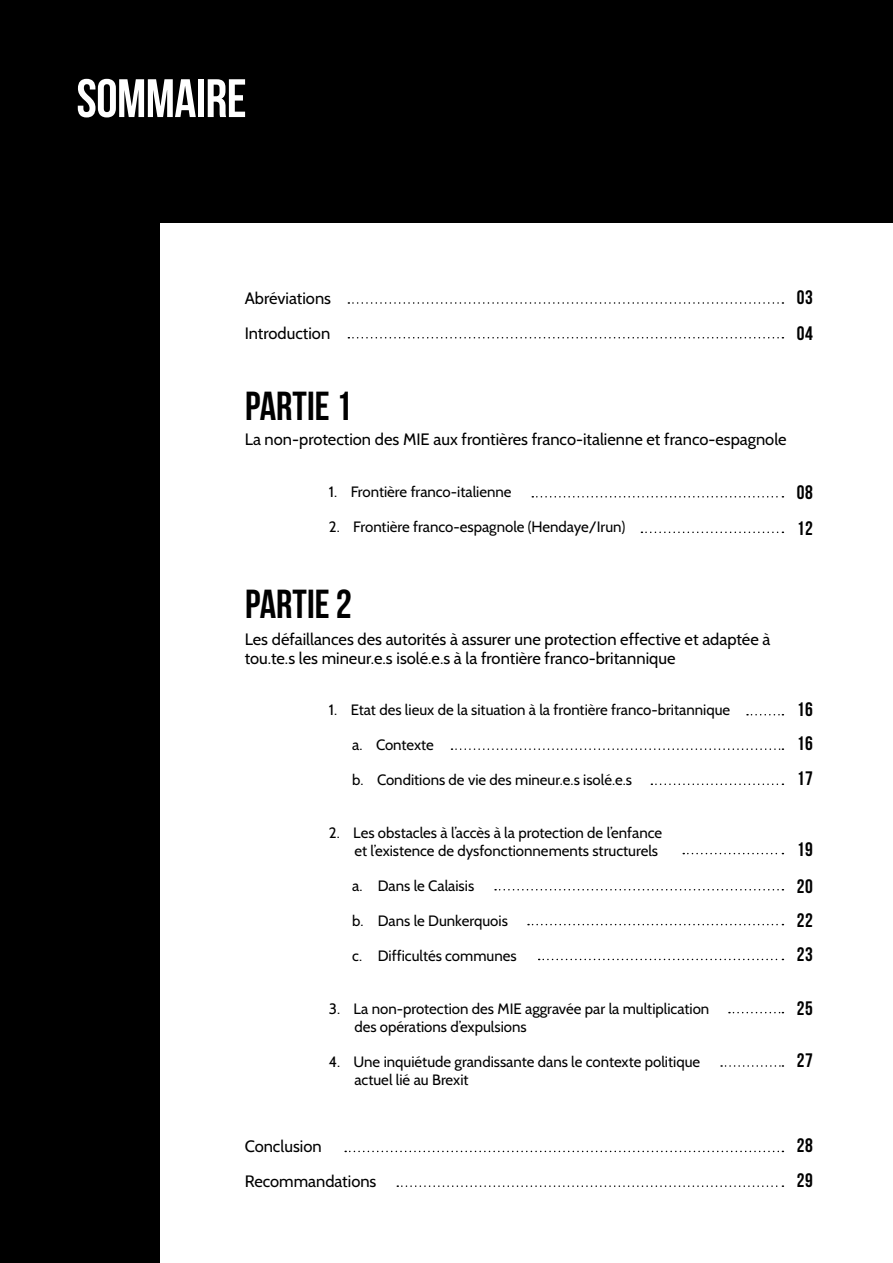
<style>
.page{position:relative;width:893px;height:1263px;background:#000}
.page>*{position:absolute;margin:0;border:0;box-sizing:border-box;transform-origin:0 0}
.t1{font:54px "Bebas Neue";letter-spacing:-.01em;color:#fff}
.t2{font:40.5px "Bebas Neue";color:#000}
.t3{font:19.5px/34.5px "Bebas Neue";letter-spacing:.03em;color:#000}
.t4{font:16.5px/35px "Cabin";color:#000}
.t5{font:15px/18px "Cabin";color:#000}
</style>
<div class="page">
<div style="left:161px;top:223px;width:732px;height:1040px;background:#fff"></div>
<svg style="left:348px;top:302px;width:435px;height:2px"></svg>
<svg style="left:345px;top:1151px;width:438px;height:1px"></svg>
<svg style="left:348px;top:337px;width:435px;height:1px"></svg>
<svg style="left:397px;top:1185px;width:386px;height:2px"></svg>
<svg style="left:532px;top:496px;width:251px;height:1px"></svg>
<svg style="left:641px;top:531px;width:142px;height:2px"></svg>
<svg style="left:747px;top:714px;width:36px;height:1px"></svg>
<svg style="left:451px;top:748px;width:332px;height:2px"></svg>
<svg style="left:651px;top:783px;width:132px;height:2px"></svg>
<svg style="left:683px;top:853px;width:100px;height:1px"></svg>
<svg style="left:495px;top:889px;width:288px;height:1px"></svg>
<svg style="left:528px;top:924px;width:255px;height:1px"></svg>
<svg style="left:729px;top:1012px;width:54px;height:1px"></svg>
<svg style="left:539px;top:959px;width:244px;height:1px"></svg>
<svg style="left:721px;top:1065px;width:62px;height:2px"></svg>
<h1 class="t1" style="left:77px;top:69px;width:172px">SOMMAIRE</h1>
<p class="t4" style="left:245px;top:281px;width:88px">Abréviations<br>Introduction</p>
<h3 class="t3" style="left:797px;top:280px;width:18px">03</h3>
<h3 class="t3" style="left:797px;top:316px;width:18px">04</h3>
<h2 class="t2" style="left:245px;top:384px;width:108px">PARTIE 1</h2>
<p class="t4" style="left:245px;top:422px;width:543px">La non-protection des MIE aux frontières franco-italienne et franco-espagnole</p>
<p class="t5" style="left:329px;top:483px;width:184px">1. Frontière franco-italienne</p>
<p class="t5" style="left:329px;top:518px;width:298px">2. Frontière franco-espagnole (Hendaye/Irun)</p>
<h3 class="t3" style="left:797px;top:475px;width:18px">08</h3>
<h3 class="t3" style="left:797px;top:510px;width:18px">12</h3>
<h2 class="t2" style="left:245px;top:582px;width:108px">PARTIE 2</h2>
<p class="t4" style="left:245px;top:629px;width:527px;line-height:19.5px">Les défaillances des autorités à assurer une protection effective et adaptée à tou.te.s les mineur.e.s isolé.e.s à la frontière franco-britannique</p>
<p class="t5" style="left:329px;top:701px;width:403px">1. Etat des lieux de la situation à la frontière franco-britannique</p>
<p class="t5" style="left:352px;top:736px;width:83px">a. Contexte</p>
<p class="t5" style="left:352px;top:771px;width:281px">b. Conditions de vie des mineur.e.s isolé.e.s</p>
<p class="t5" style="left:329px;top:824px;width:335px;text-align:right">2. Les obstacles à l’accès à la protection de l’enfance et l’existence de dysfonctionnements structurels</p>
<p class="t5" style="left:352px;top:877px;width:123px">a. Dans le Calaisis</p>
<p class="t5" style="left:352px;top:912px;width:157px">b. Dans le Dunkerquois</p>
<p class="t5" style="left:352px;top:947px;width:166px">c. Difficultés communes</p>
<p class="t5" style="left:354px;top:1000px;width:356px;text-indent:-26px">3. La non-protection des MIE aggravée par la multiplication des opérations d’expulsions</p>
<p class="t5" style="left:354px;top:1053px;width:347px;text-indent:-26px">4. Une inquiétude grandissante dans le contexte politique actuel lié au Brexit</p>
<p class="t4" style="left:245px;top:1129px;width:133px">Conclusion<br>Recommandations</p>
<h3 class="t3" style="left:797px;top:692px;width:18px">16</h3>
<h3 class="t3" style="left:797px;top:726px;width:18px">16<br>17</h3>
<h3 class="t3" style="left:797px;top:830px;width:18px;line-height:37.2px">19<br>20</h3>
<h3 class="t3" style="left:797px;top:903px;width:18px">22</h3>
<h3 class="t3" style="left:797px;top:936px;width:18px">23</h3>
<h3 class="t3" style="left:797px;top:991px;width:18px">25</h3>
<h3 class="t3" style="left:797px;top:1043px;width:18px">27</h3>
<h3 class="t3" style="left:797px;top:1128px;width:18px">28</h3>
<h3 class="t3" style="left:797px;top:1162px;width:18px">29</h3>
</div>
